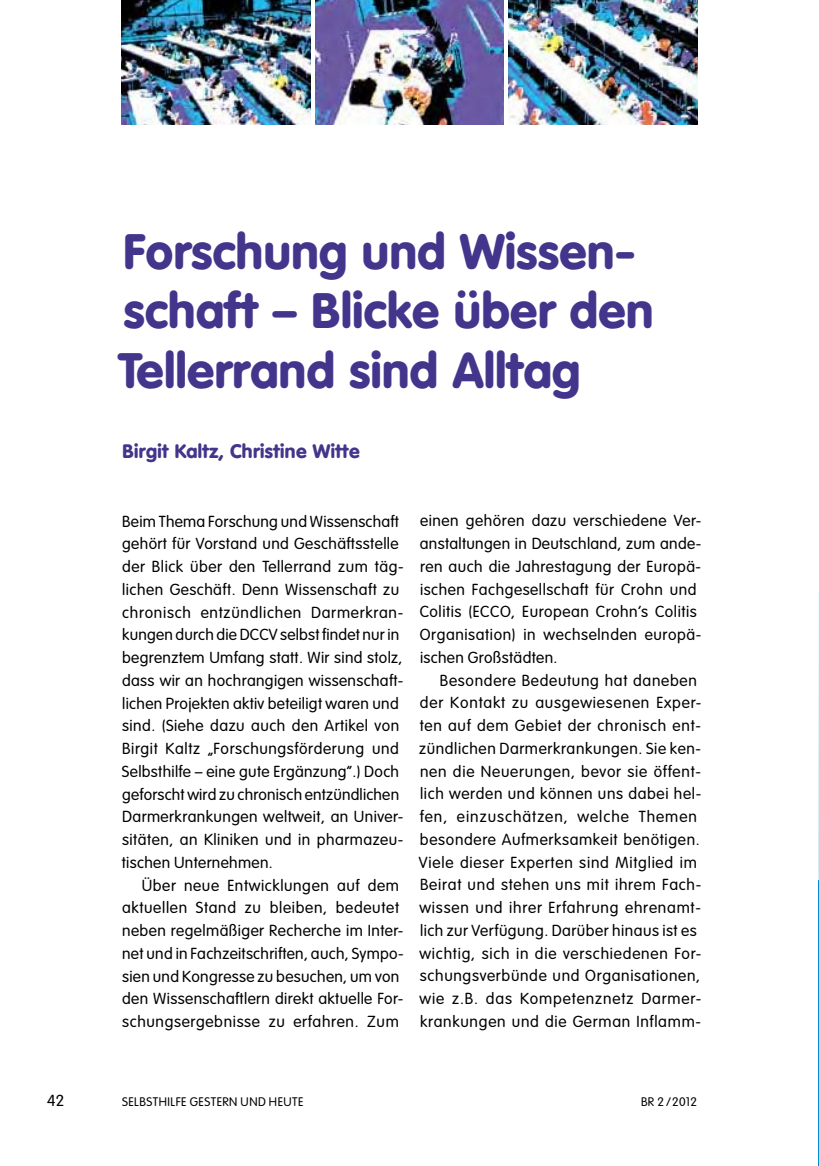
<style>
.page{position:relative;width:819px;height:1166px;background:#fff}
.page>*{position:absolute;margin:0;border:0;box-sizing:border-box;transform-origin:0 0}
.t1{font:900 49px/59.5px "VAG Rounded Std";letter-spacing:.01em;color:#43358b}
.t2{font:900 19.25px "VAG Rounded Std";letter-spacing:.02em;color:#43358b}
.t3{font:300 15.75px/22.8px "VAG Rounded Std";letter-spacing:.035em;color:#000}
.t4{font:300 12.25px "VAG Rounded Std";letter-spacing:.04em;color:#000}
</style>
<div class="page">
<img style="left:315px;top:0;width:189px;height:124px">
<img style="left:508px;top:0;width:189px;height:124px">
<img style="left:122px;top:0;width:188px;height:124px">
<hr style="left:818px;top:876px;width:1px;height:290px;background:#008dd3">
<svg style="left:818px;top:593px;width:1px;height:288px"></svg>
<h1 class="t1" style="left:119px;top:223px;width:536px">Forschung und Wissen&shy;schaft – Blicke über den<br>Tellerrand sind Alltag</h1>
<p class="t2" style="left:122px;top:440px;width:239px">Birgit Kaltz, Christine Witte</p>
<p class="t3" style="left:122px;top:510px;width:283px">Beim Thema Forschung und Wissenschaft gehört für Vorstand und Geschäftsstelle der Blick über den Tellerrand zum täg&shy;lichen Geschäft. Denn Wissenschaft zu chronisch entzündlichen Darmerkran&shy;kungen durch die DCCV selbst findet nur in begrenztem Umfang statt. Wir sind stolz, dass wir an hochrangigen wissenschaft&shy;lichen Projekten aktiv beteiligt waren und sind. (Siehe dazu auch den Artikel von Birgit Kaltz „Forschungsförderung und Selbsthilfe – eine gute Ergänzung“.) Doch geforscht wird zu chronisch entzündlichen Darmerkrankungen weltweit, an Univer&shy;sitäten, an Kliniken und in pharmazeu&shy;tischen Unternehmen.</p>
<p class="t3" style="left:122px;top:874px;width:283px;text-indent:20px">Über neue Entwicklungen auf dem aktuellen Stand zu bleiben, bedeutet neben regelmäßiger Recherche im Inter&shy;net und in Fachzeitschriften, auch, Sympo&shy;sien und Kongresse zu besuchen, um von den Wissenschaftlern direkt aktuelle For&shy;schungsergebnisse zu erfahren. Zum</p>
<p class="t3" style="left:420px;top:510px;width:283px">einen gehören dazu verschiedene Ver&shy;anstaltungen in Deutschland, zum ande&shy;ren auch die Jahrestagung der Europä&shy;ischen Fachgesellschaft für Crohn und Colitis (ECCO, European Crohn’s Colitis Organisation) in wechselnden europä&shy;ischen Großstädten.</p>
<p class="t3" style="left:419px;top:669px;width:284px;text-indent:21px">Besondere Bedeutung hat daneben der Kontakt zu ausgewiesenen Exper&shy;ten auf dem Gebiet der chronisch ent&shy;zündlichen Darmerkrankungen. Sie ken&shy;nen die Neuerungen, bevor sie öffent&shy;lich werden und können uns dabei hel&shy;fen, einzuschätzen, welche Themen besondere Aufmerksamkeit benötigen.<br>Viele dieser Experten sind Mitglied im Beirat und stehen uns mit ihrem Fach&shy;wissen und ihrer Erfahrung ehrenamt&shy;lich zur Verfügung. Darüber hinaus ist es wichtig, sich in die verschiedenen For&shy;schungsverbünde und Organisationen, wie z.B. das Kompetenznetz Darmer&shy;krankungen und die German Inflamm-</p>
<p class="t3" style="left:47px;top:1090px;width:19px">42</p>
<p class="t4" style="left:122px;top:1095px;width:183px">SELBSTHILFE GESTERN UND HEUTE</p>
<p class="t4" style="left:641px;top:1095px;width:57px">BR 2 /2012</p>
</div>
